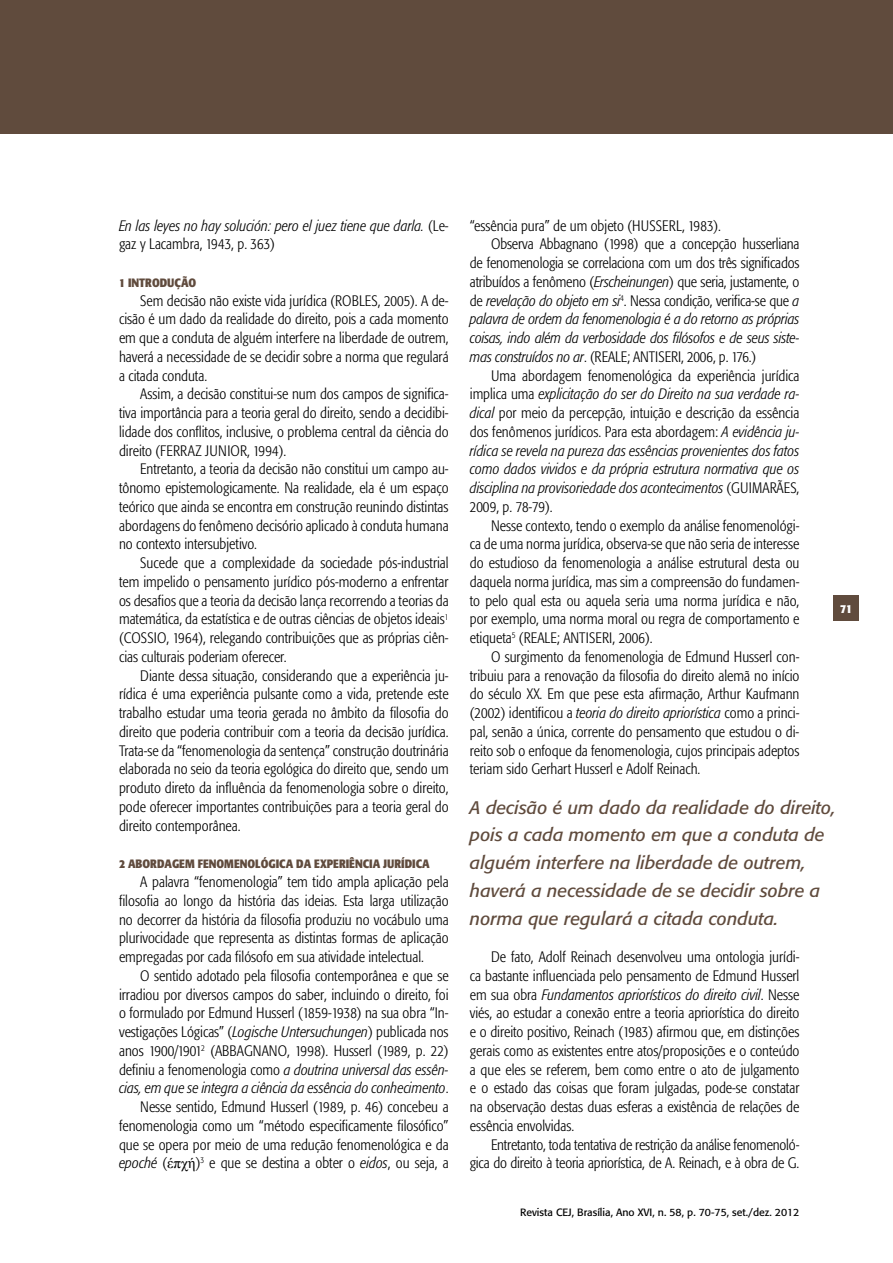
<style>
.page{position:relative;width:893px;height:1263px;background:#fff}
.page>*{position:absolute;margin:0;border:0;box-sizing:border-box;transform-origin:0 0}
.t1{font:italic 18px/27.8px "Formata";color:#604b3d}
.t2{font:300 condensed 15px/18.8px "Formata";color:#000;text-align:justify}
.t3{font:italic 300 condensed 15px/18.8px "Formata";color:#000}
.t4{font:700 condensed 12px "Formata";color:#604b3d}
.t5{font:700 condensed 12px "Formata";color:#fff}
.t6{font:10.5px "Formata";color:#000}
.s1{font-style:normal}
.s2{font-style:italic}
.s3{font-family:"Times New Roman";font-weight:400;font-stretch:normal}
</style>
<div class="page">
<div style="left:833px;top:595px;width:26px;height:26px;background:#604b3d"></div>
<div style="left:0;top:0;width:893px;height:134px;background:#604b3d"></div>
<p class="t3" style="left:119px;top:216px;width:331px">En las leyes no hay solución: pero el juez tiene que darla. <span class="s1">(Le&shy;gaz y Lacambra, 1943, p. 363)</span></p>
<p class="t4" style="left:119px;top:275px;width:79px">1 INTRODUÇÃO</p>
<p class="t2" style="left:119px;top:291px;width:331px;text-indent:21px">Sem decisão não existe vida jurídica (ROBLES, 2005). A de&shy;cisão é um dado da realidade do direito, pois a cada momento em que a conduta de alguém interfere na liberdade de outrem, haverá a necessidade de se decidir sobre a norma que regulará a citada conduta.</p>
<p class="t2" style="left:119px;top:385px;width:331px;text-indent:21px">Assim, a decisão constitui-se num dos campos de significa&shy;tiva importância para a teoria geral do direito, sendo a decidibi&shy;lidade dos conflitos, inclusive, o problema central da ciência do direito (FERRAZ JUNIOR, 1994).</p>
<p class="t2" style="left:119px;top:460px;width:331px;text-indent:21px">Entretanto, a teoria da decisão não constitui um campo au&shy;tônomo epistemologicamente. Na realidade, ela é um espaço teórico que ainda se encontra em construção reunindo distintas abordagens do fenômeno decisório aplicado à conduta humana no contexto intersubjetivo.</p>
<p class="t2" style="left:119px;top:554px;width:331px;text-indent:21px">Sucede que a complexidade da sociedade pós-industrial tem impelido o pensamento jurídico pós-moderno a enfrentar os desafios que a teoria da decisão lança recorrendo a teorias da matemática, da estatística e de outras ciências de objetos ideais<sup>1 </sup>(COSSIO, 1964), relegando contribuições que as próprias ciên&shy;cias culturais poderiam oferecer.</p>
<p class="t2" style="left:119px;top:666px;width:331px;text-indent:21px">Diante dessa situação, considerando que a experiência ju&shy;rídica é uma experiência pulsante como a vida, pretende este trabalho estudar uma teoria gerada no âmbito da filosofia do direito que poderia contribuir com a teoria da decisão jurídica.<br>Trata-se da “fenomenologia da sentença” construção doutrinária elaborada no seio da teoria egológica do direito que, sendo um produto direto da influência da fenomenologia sobre o direito, pode oferecer importantes contribuições para a teoria geral do direito contemporânea.</p>
<p class="t4" style="left:119px;top:856px;width:312px">2 ABORDAGEM FENOMENOLÓGICA DA EXPERIÊNCIA JURÍDICA</p>
<p class="t2" style="left:119px;top:872px;width:331px;text-indent:21px">A palavra “fenomenologia” tem tido ampla aplicação pela filosofia ao longo da história das ideias. Esta larga utilização no decorrer da história da filosofia produziu no vocábulo uma plurivocidade que representa as distintas formas de aplicação empregadas por cada filósofo em sua atividade intelectual.</p>
<p class="t2" style="left:119px;top:966px;width:331px;text-align:right">O sentido adotado pela filosofia contemporânea e que se irradiou por diversos campos do saber, incluindo o direito, foi o formulado por Edmund Husserl (1859-1938) na sua obra “In&shy;vestigações Lógicas” (<span class="s2">Logische Untersuchungen</span>) publicada nos anos 1900/1901<sup>2</sup> (ABBAGNANO, 1998). Husserl (1989, p. 22) definiu a fenomenologia como <span class="s2">a doutrina universal das essên&shy;cias, em que se integra a ciência da essência do conhecimento</span>.<br>Nesse sentido, Edmund Husserl (1989, p. 46) concebeu a fenomenologia como um “método especificamente filosófico” que se opera por meio de uma redução fenomenológica e da <span class="s2">epoché</span> (<span class="s3">έπχή</span>)<sup>3</sup> e que se destina a obter o <span class="s2">eidos</span>, ou seja, a</p>
<p class="t2" style="left:470px;top:216px;width:253px">“essência pura” de um objeto (HUSSERL, 1983).</p>
<p class="t2" style="left:491px;top:235px;width:310px">Observa Abbagnano (1998) que a concepção husserliana</p>
<p class="t2" style="left:470px;top:254px;width:331px">de fenomenologia se correlaciona com um dos três significados</p>
<p class="t2" style="left:470px;top:272px;width:331px">atribuídos a fenômeno (<span class="s2">Erscheinungen</span>) que seria, justamente, o</p>
<p class="t2" style="left:470px;top:291px;width:331px">de <span class="s2">revelação do objeto em si</span><sup>4</sup>. Nessa condição, verifica-se que <span class="s2">a</span></p>
<p class="t3" style="left:470px;top:310px;width:331px">palavra de ordem da fenomenologia é a do retorno as próprias</p>
<p class="t3" style="left:470px;top:329px;width:331px">coisas, indo além da verbosidade dos filósofos e de seus siste-</p>
<p class="t2" style="left:470px;top:347px;width:288px"><span class="s2">mas construídos no ar</span>. (REALE; ANTISERI, 2006, p. 176.)</p>
<p class="t2" style="left:491px;top:366px;width:310px">Uma abordagem fenomenológica da experiência jurídica</p>
<p class="t3" style="left:470px;top:385px;width:331px"><span class="s1">implica uma</span> explicitação do ser do Direito na sua verdade ra-</p>
<p class="t2" style="left:470px;top:404px;width:331px"><span class="s2">dical</span> por meio da percepção, intuição e descrição da essência</p>
<p class="t2" style="left:470px;top:422px;width:331px">dos fenômenos jurídicos. Para esta abordagem: <span class="s2">A evidência ju-</span></p>
<p class="t3" style="left:470px;top:441px;width:331px">rídica se revela na pureza das essências provenientes dos fatos</p>
<p class="t3" style="left:470px;top:460px;width:331px">como dados vividos e da própria estrutura normativa que os</p>
<p class="t3" style="left:470px;top:479px;width:331px">disciplina na provisoriedade dos acontecimentos <span class="s1">(GUIMARÃES,</span></p>
<p class="t2" style="left:470px;top:497px;width:84px">2009, p. 78-79).</p>
<p class="t2" style="left:491px;top:516px;width:310px">Nesse contexto, tendo o exemplo da análise fenomenológi-</p>
<p class="t2" style="left:470px;top:535px;width:331px">ca de uma norma jurídica, observa-se que não seria de interesse</p>
<p class="t2" style="left:470px;top:554px;width:331px">do estudioso da fenomenologia a análise estrutural desta ou</p>
<p class="t2" style="left:470px;top:572px;width:331px">daquela norma jurídica, mas sim a compreensão do fundamen-</p>
<p class="t2" style="left:470px;top:591px;width:331px">to pelo qual esta ou aquela seria uma norma jurídica e não,</p>
<p class="t2" style="left:470px;top:610px;width:331px">por exemplo, uma norma moral ou regra de comportamento e</p>
<p class="t2" style="left:470px;top:629px;width:184px">etiqueta<sup>5</sup> (REALE; ANTISERI, 2006).</p>
<p class="t2" style="left:491px;top:647px;width:310px">O surgimento da fenomenologia de Edmund Husserl con-</p>
<p class="t2" style="left:470px;top:666px;width:331px">tribuiu para a renovação da filosofia do direito alemã no início</p>
<p class="t2" style="left:470px;top:685px;width:331px">do século XX. Em que pese esta afirmação, Arthur Kaufmann</p>
<p class="t2" style="left:470px;top:704px;width:331px">(2002) identificou a <span class="s2">teoria do direito apriorística</span> como a princi-</p>
<p class="t2" style="left:470px;top:722px;width:331px">pal, senão a única, corrente do pensamento que estudou o di-</p>
<p class="t2" style="left:470px;top:741px;width:331px">reito sob o enfoque da fenomenologia, cujos principais adeptos</p>
<p class="t2" style="left:470px;top:760px;width:232px">teriam sido Gerhart Husserl e Adolf Reinach.</p>
<p class="t5" style="left:840px;top:601px;width:13px">71</p>
<p class="t1" style="left:470px;top:793px;width:367px">A decisão é um dado da realidade do direito, pois a cada momento em que a conduta de alguém interfere na liberdade de outrem, haverá a necessidade de se decidir sobre a norma que regulará a citada conduta.</p>
<p class="t2" style="left:470px;top:947px;width:331px;text-indent:21px">De fato, Adolf Reinach desenvolveu uma ontologia jurídi&shy;ca bastante influenciada pelo pensamento de Edmund Husserl em sua obra <span class="s2">Fundamentos apriorísticos do direito civil</span>. Nesse viés, ao estudar a conexão entre a teoria apriorística do direito e o direito positivo, Reinach (1983) afirmou que, em distinções gerais como as existentes entre atos/proposições e o conteúdo a que eles se referem, bem como entre o ato de julgamento e o estado das coisas que foram julgadas, pode-se constatar na observação destas duas esferas a existência de relações de essência envolvidas.</p>
<p class="t2" style="left:470px;top:1135px;width:331px;text-align:right">Entretanto, toda tentativa de restrição da análise fenomenoló&shy;gica do direito à teoria apriorística, de A. Reinach, e à obra de G.</p>
<p class="t6" style="left:520px;top:1206px;width:281px">Revista CEJ, Brasília, Ano XVI, n. 58, p. 70-75, set./dez. 2012</p>
</div>
